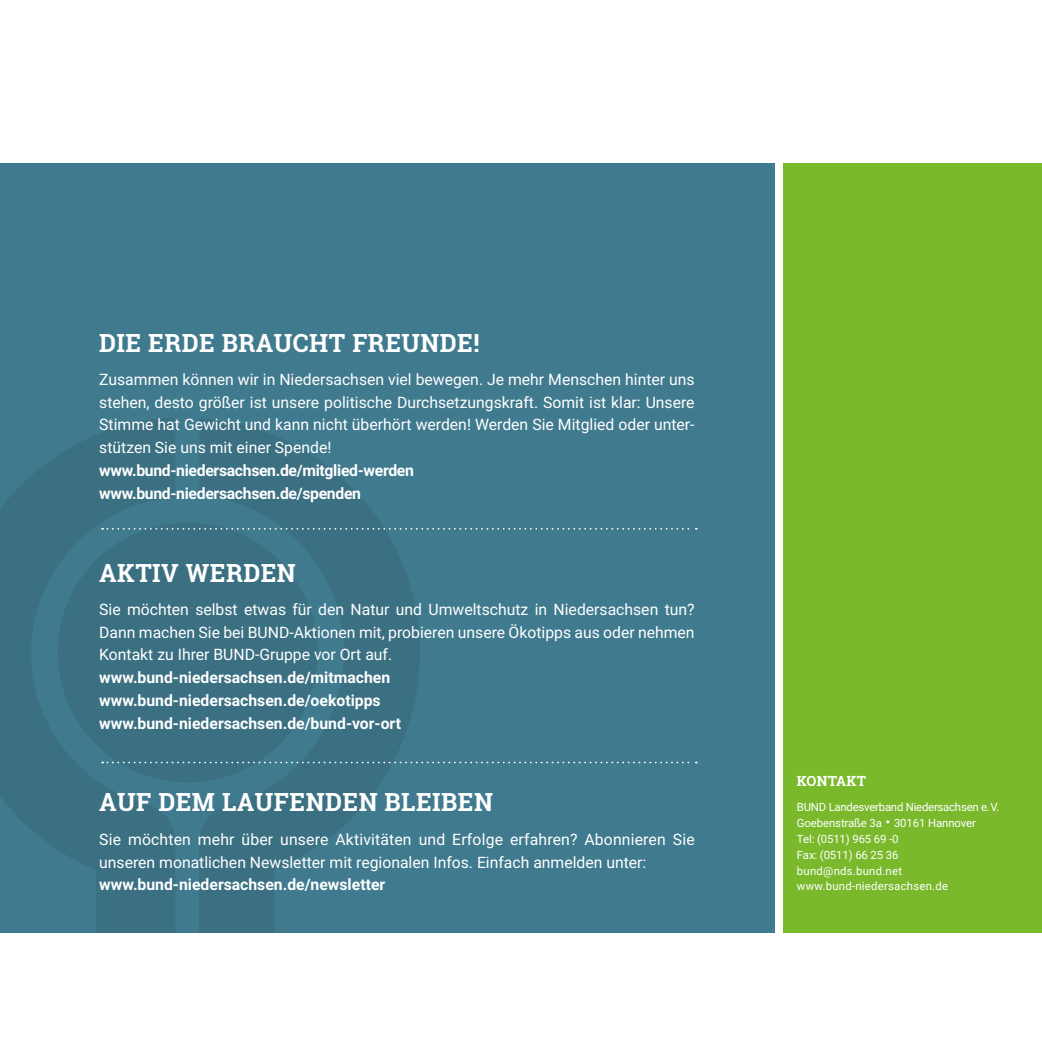
<style>
.page{position:relative;width:1042px;height:1042px;background:#fff}
.page>*{position:absolute;margin:0;border:0;box-sizing:border-box;transform-origin:0 0}
.t1{font:700 25.03px "Roboto Slab";letter-spacing:.02em;color:#fff}
.t2{font:15.75px/22.8px "Roboto";color:#fff;text-align:justify}
.t3{font:700 15.75px/22.8px "Roboto";color:#fff}
.t4{font:700 15.75px/22.8px "Roboto";letter-spacing:-.02em;color:#fff}
.t5{font:700 14px "Roboto Slab";letter-spacing:.02em;color:#fff}
.t6{font:11.38px/15.8px "Roboto";letter-spacing:-.01em;color:#fff}
</style>
<div class="page">
<div style="left:784px;top:164px;width:258px;height:769px;background:#7ab92c"></div>
<div style="left:0;top:164px;width:774px;height:769px;background:#407a8e"></div>
<div style="left:58px;top:522px;width:260px;height:260px;background:#3b7082;border-radius:50%"></div>
<svg style="left:199px;top:419px;width:221px;height:514px;fill:#3b7082"></svg>
<svg style="left:0;top:417px;width:177px;height:516px"></svg>
<svg style="left:102px;top:528px;width:595px;height:2px"></svg>
<svg style="left:102px;top:761px;width:595px;height:2px"></svg>
<h1 class="t1" style="left:99px;top:325px;width:382px">DIE ERDE BRAUCHT FREUNDE!</h1>
<p class="t2" style="left:99px;top:367px;width:597px">Zusammen können wir in Niedersachsen viel bewegen. Je mehr Menschen hinter uns stehen, desto größer ist unsere politische Durchsetzungskraft. Somit ist klar: Unsere Stimme hat Gewicht und kann nicht überhört werden! Werden Sie Mitglied oder unter&shy;stützen Sie uns mit einer Spende!</p>
<p class="t4" style="left:99px;top:458px;width:316px">www.bund-niedersachsen.de/mitglied-werden www.bund-niedersachsen.de/spenden</p>
<h1 class="t1" style="left:99px;top:555px;width:198px">AKTIV WERDEN</h1>
<p class="t2" style="left:99px;top:597px;width:597px">Sie möchten selbst etwas für den Natur und Umweltschutz in Niedersachsen tun?<br>Dann machen Sie bei BUND-Aktionen mit, probieren unsere Ökotipps aus oder nehmen Kontakt zu Ihrer BUND-Gruppe vor Ort auf.</p>
<p class="t3" style="left:99px;top:665px;width:303px">www.bund-niedersachsen.de/mitmachen www.bund-niedersachsen.de/oekotipps www.bund-niedersachsen.de/bund-vor-ort</p>
<h1 class="t1" style="left:99px;top:785px;width:395px">AUF DEM LAUFENDEN BLEIBEN</h1>
<p class="t2" style="left:99px;top:827px;width:597px">Sie möchten mehr über unsere Aktivitäten und Erfolge erfahren? Abonnieren Sie unseren monatlichen Newsletter mit regionalen Infos. Einfach anmelden unter:</p>
<p class="t3" style="left:99px;top:873px;width:287px">www.bund-niedersachsen.de/newsletter</p>
<p class="t5" style="left:797px;top:771px;width:71px">KONTAKT</p>
<p class="t6" style="left:797px;top:799px;width:204px">BUND Landesverband Niedersachsen e. V.<br>Goebenstraße 3a <sup>•</sup> 30161 Hannover<br>Tel: (0511) 965 69 -0<br>Fax: (0511) 66 25 36 bund@nds.bund.net www.bund-niedersachsen.de</p>
</div>
